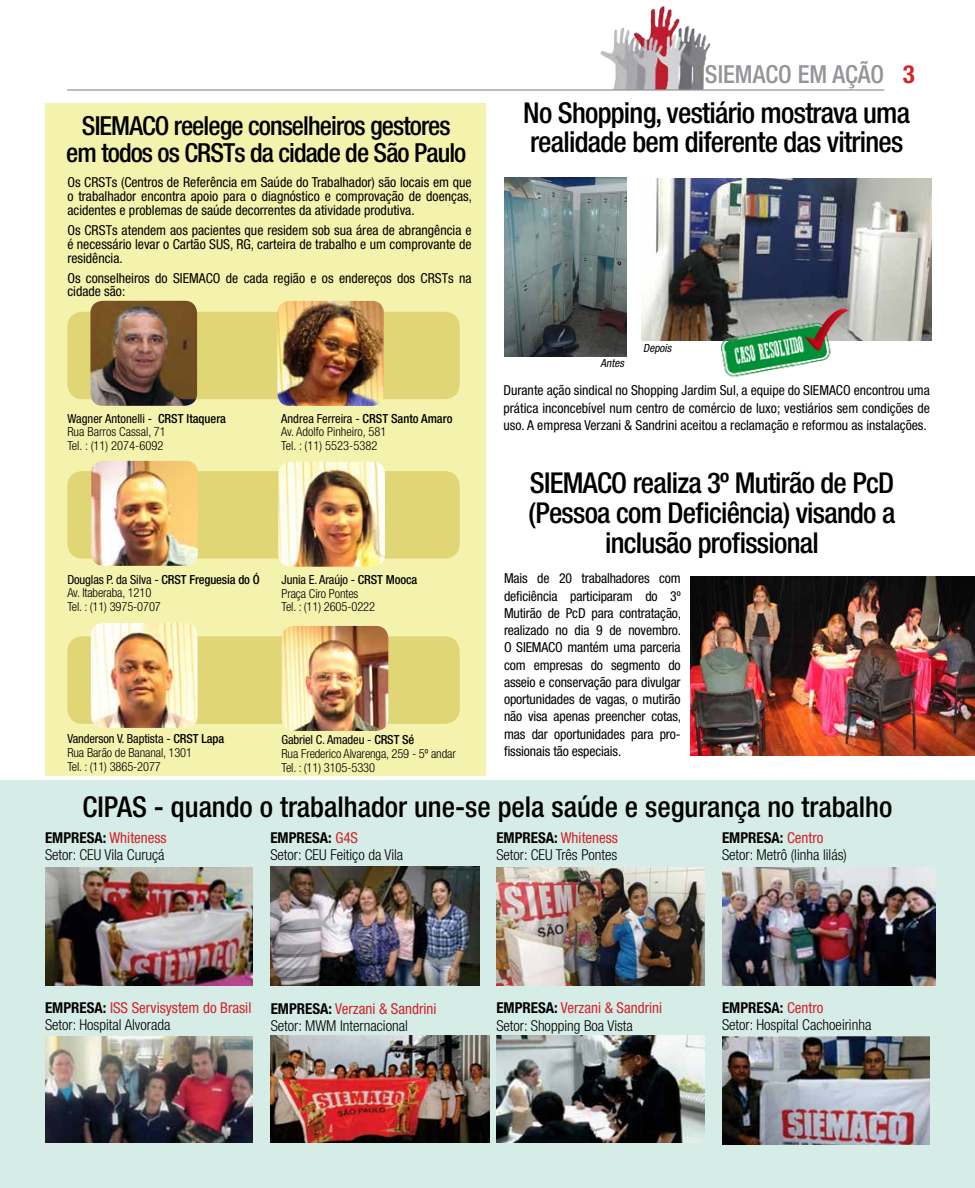
<style>
.page{position:relative;width:975px;height:1188px;background:#fff}
.page>*{position:absolute;margin:0;border:0;box-sizing:border-box;transform-origin:0 0}
.t1{font:500 condensed 28.75px/28.8px "Helvetica Neue LT Std";letter-spacing:-.025em;color:#000}
.t2{font:500 condensed 26.25px/27.5px "Helvetica Neue LT Std";letter-spacing:-.035em;color:#000}
.t3{font:700 condensed 25px "Helvetica Neue LT Std";color:#d2232a}
.t4{font:500 condensed 24.88px "Helvetica Neue LT Std";color:#939598}
.t5{font:300 condensed 15px/17.5px "Helvetica Neue LT Std";color:#000}
.t6{font:700 condensed 15px "Helvetica Neue LT Std";color:#000}
.t7{font:condensed 15px/17.5px "Helvetica Neue LT Std";color:#d2232a}
.t8{font:condensed 13.75px/17.2px "Helvetica Neue LT Std";color:#000;text-align:justify}
.t9{font:300 condensed 12.5px/13.8px "Helvetica Neue LT Std";letter-spacing:-.01em;color:#000}
.t10{font:condensed 12.5px "Helvetica Neue LT Std";letter-spacing:-.01em;color:#000}
.t11{font:500 condensed 12.5px "Helvetica Neue LT Std";letter-spacing:-.01em;color:#000}
.t12{font:italic condensed 11.25px "Helvetica Neue LT Std";color:#000}
.s1{font-weight:500}
.s2{font-weight:700}
.s3{font-weight:400;color:#d2232a}
.s4{font-weight:700;color:#000}
.s5{font-weight:300;color:#000}
</style>
<div class="page">
<div style="left:45px;top:103px;width:440px;height:672px;background:#f4f3ae"></div>
<div style="left:67px;top:312px;width:392px;height:87px;background:#e1d675;border-radius:15px"></div>
<div style="left:0;top:780px;width:974px;height:407px;background:#d6ede7"></div>
<img style="left:45px;top:867px;width:208px;height:117px">
<img style="left:270px;top:866px;width:209px;height:118px">
<img style="left:271px;top:1035px;width:219px;height:107px">
<img style="left:722px;top:1036px;width:207px;height:107px">
<img style="left:722px;top:867px;width:213px;height:118px">
<img style="left:496px;top:1035px;width:208px;height:107px">
<img style="left:46px;top:1036px;width:207px;height:106px">
<img style="left:496px;top:867px;width:208px;height:117px">
<img style="left:504px;top:177px;width:122px;height:179px">
<img style="left:641px;top:178px;width:289px;height:163px">
<img style="left:600px;top:6px;width:111px;height:83px">
<img style="left:690px;top:576px;width:284px;height:179px">
<hr style="left:67px;top:89px;width:817px;height:2px;background:#939598">
<img style="left:90px;top:301px;width:107px;height:104px">
<img style="left:277px;top:301px;width:107px;height:105px">
<div style="left:67px;top:471px;width:392px;height:87px;background:#e1d675;border-radius:15px"></div>
<img style="left:278px;top:461px;width:107px;height:105px">
<img style="left:91px;top:460px;width:107px;height:105px">
<div style="left:67px;top:636px;width:392px;height:87px;background:#e1d675;border-radius:15px"></div>
<img style="left:281px;top:625px;width:107px;height:105px">
<img style="left:91px;top:623px;width:106px;height:104px">
<img style="left:711px;top:303px;width:143px;height:75px">
<h2 class="t2" style="left:66px;top:111px;width:386px;text-indent:88px">O reelege conselheiros gestores em todos os CRST</h2>
<h2 class="t2" style="left:82px;top:111px;width:14px">SIEMAC</h2>
<h2 class="t2" style="left:234px;top:139px;width:233px">s da cidade de São Paulo</h2>
<p class="t8" style="left:67px;top:176px;width:406px;line-height:13.8px">Os CRSTs (Centros de Referência em Saúde do Trabalhador) são locais em que o trabalhador encontra apoio para o diagnóstico e comprovação de doenças, acidentes e problemas de saúde decorrentes da atividade produtiva.</p>
<p class="t8" style="left:67px;top:223px;width:405px;line-height:13.8px">Os CRSTs atendem aos pacientes que residem sob sua área de abrangência e é necessário levar o Cartão SUS, RG, carteira de trabalho e um comprovante de residência.</p>
<p class="t8" style="left:67px;top:269px;width:121px">Os conselheiros do SIEMACO</p>
<p class="t8" style="left:226px;top:269px;width:247px">de cada região e os endereços dos CRSTs na</p>
<p class="t8" style="left:67px;top:283px;width:60px">cidade são:</p>
<p class="t10" style="left:67px;top:411px;width:98px">Wagner Antonelli - <span class="s1">CRST</span></p>
<p class="t11" style="left:186px;top:410px;width:41px">Itaquera</p>
<p class="t9" style="left:67px;top:425px;width:100px">Rua Barros Cassal, 71<br>Tel. : (11) 2074-6092</p>
<p class="t10" style="left:281px;top:411px;width:89px">Andrea Ferreira - <span class="s1">CRST</span></p>
<p class="t11" style="left:391px;top:410px;width:63px">Santo Amaro</p>
<p class="t9" style="left:281px;top:425px;width:107px">Av. Adolfo Pinheiro, 581<br>Tel. : (11) 5523-5382</p>
<p class="t10" style="left:67px;top:571px;width:102px">Douglas P. da Silva - <span class="s1">CRST</span></p>
<p class="t11" style="left:189px;top:571px;width:72px">Freguesia do Ó</p>
<p class="t9" style="left:67px;top:586px;width:95px">Av. Itaberaba, 1210<br>Tel. : (11) 3975-0707</p>
<p class="t10" style="left:281px;top:572px;width:84px">Junia E. Araújo - <span class="s1">CRST</span></p>
<p class="t11" style="left:386px;top:571px;width:33px">Mooca</p>
<p class="t9" style="left:281px;top:586px;width:95px">Praça Ciro Pontes<br>Tel. : (11) 2605-0222</p>
<p class="t10" style="left:67px;top:731px;width:114px">Vanderson V. Baptista - <span class="s1">CRST</span></p>
<p class="t11" style="left:201px;top:731px;width:24px">Lapa</p>
<p class="t9" style="left:67px;top:745px;width:126px">Rua Barão de Bananal, 1301<br>Tel. : (11) 3865-2077</p>
<p class="t10" style="left:281px;top:732px;width:100px">Gabriel C. Amadeu - <span class="s1">CRST</span></p>
<p class="t11" style="left:402px;top:732px;width:14px">Sé</p>
<p class="t9" style="left:281px;top:746px;width:176px">Rua Frederico Alvarenga, 259 - 5º andar<br>Tel. : (11) 3105-5330</p>
<h3 class="t4" style="left:705px;top:60px;width:13px">SIEMAC</h3>
<h3 class="t4" style="left:778px;top:60px;width:107px">O EM AçãO</h3>
<h3 class="t3" style="left:902px;top:59px;width:13px">3</h3>
<h1 class="t1" style="left:523px;top:98px;width:388px">No Shopping, vestiário mostrava uma realidade bem diferente das vitrines</h1>
<p class="t12" style="left:600px;top:357px;width:27px">Antes</p>
<p class="t12" style="left:643px;top:341px;width:32px">Depois</p>
<p class="t8" style="left:503px;top:381px;width:315px">Durante ação sindical no Shopping Jardim Sul, a equipe do SIEMACO</p>
<p class="t8" style="left:503px;top:381px;width:428px;text-indent:350px">encontrou uma prática inconcebível num centro de comércio de luxo; vestiários sem condições de uso. A empresa Verzani &amp; Sandrini aceitou a reclamação e reformou as instalações.</p>
<h1 class="t1" style="left:529px;top:468px;width:15px">SIEMAC</h1>
<h1 class="t1" style="left:611px;top:468px;width:281px">O realiza 3º Mutirão de PcD</h1>
<h1 class="t1" style="left:528px;top:498px;width:368px">(Pessoa com Deficiência) visando a</h1>
<h1 class="t1" style="left:605px;top:528px;width:215px">inclusão profissional</h1>
<p class="t8" style="left:504px;top:569px;width:179px">Mais de 20 trabalhadores com deficiência participaram do 3º Mutirão de PcD para contratação, realizado no dia 9 de novembro.<br>O SIEMACO</p>
<p class="t8" style="left:504px;top:638px;width:179px;text-indent:63px">mantém uma parceria com empresas do segmento do asseio e conservação para divulgar oportunidades de vagas, o mutirão não visa apenas preencher cotas, mas dar oportunidades para pro&shy;fissionais tão especiais.</p>
<h1 class="t1" style="left:83px;top:792px;width:14px">CIPAS</h1>
<h1 class="t1" style="left:154px;top:792px;width:740px">- quando o trabalhador une-se pela saúde e segurança no trabalho</h1>
<p class="t5" style="left:45px;top:828px;width:123px;text-align:right"><span class="s2">A:</span> <span class="s3">Whiteness<br></span>Setor: CEU Vila Curuçá</p>
<p class="t6" style="left:270px;top:828px;width:27px">EMPRES</p>
<p class="t6" style="left:45px;top:828px;width:27px">EMPRES</p>
<p class="t5" style="left:270px;top:828px;width:134px;text-align:center"><span class="s2">A:</span> <span class="s3">G4S<br></span>Setor: CEU Feitiço da Vila</p>
<p class="t6" style="left:496px;top:828px;width:27px">EMPRES</p>
<p class="t5" style="left:496px;top:828px;width:123px;text-align:right"><span class="s2">A:</span> <span class="s3">Whiteness<br></span>Setor: CEU Três Pontes</p>
<p class="t6" style="left:722px;top:828px;width:27px">EMPRES</p>
<p class="t5" style="left:722px;top:828px;width:126px;text-indent:49px"><span class="s2">A:</span> <span class="s3">Centro<br></span>Setor: Metrô (linha lilás)</p>
<p class="t6" style="left:45px;top:997px;width:27px">EMPRES</p>
<p class="t5" style="left:271px;top:999px;width:167px;text-indent:49px"><span class="s2">A:</span> <span class="s3">Verzani &amp; Sandrini<br></span>Setor: MWM Internacional</p>
<p class="t6" style="left:722px;top:997px;width:27px">EMPRES</p>
<p class="t7" style="left:45px;top:998px;width:208px;text-indent:49px"><span class="s4">A:</span> ISS Servisystem do Brasil<br><span class="s5">Setor: Hospital Alvorada</span></p>
<p class="t6" style="left:496px;top:998px;width:27px">EMPRES</p>
<p class="t5" style="left:722px;top:998px;width:151px;text-align:center"><span class="s2">A:</span> <span class="s3">Centro<br></span>Setor: Hospital Cachoeirinha</p>
<p class="t5" style="left:496px;top:998px;width:167px;text-indent:49px"><span class="s2">A:</span> <span class="s3">Verzani &amp; Sandrini<br></span>Setor: Shopping Boa Vista</p>
<p class="t6" style="left:271px;top:999px;width:27px">EMPRES</p>
</div>
